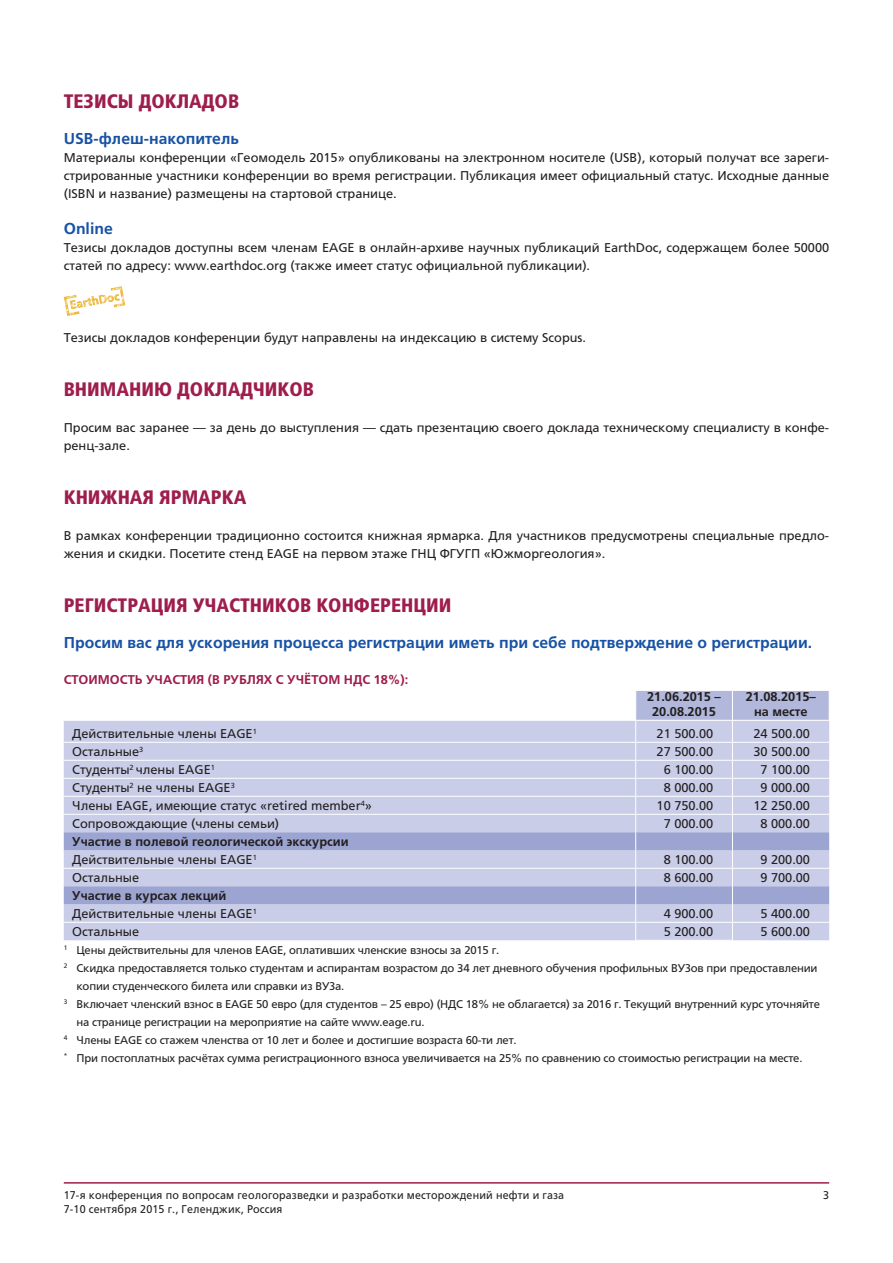
<style>
.page{position:relative;width:893px;height:1263px;background:#fff}
.page>*{position:absolute;margin:0;border:0;box-sizing:border-box;transform-origin:0 0}
._01-KOP_1_RUS{font:900 condensed 19.5px "Frutiger LTCYR";color:#9e1d4c}
._02-KOP_2_RUS{font:700 15.75px "Frutiger LTCYR";color:#1752a4}
._00-BODY_tekst_RUS{font:12.75px/18px "Frutiger LTCYR";color:#231f20}
._00-BODY_tekst_RUS-2{font:700 12.75px/15.3px "Frutiger LTCYR";color:#231f20;text-align:center}
._03-KOP_3_RUS{font:700 12.75px "Frutiger LTCYR";color:#9e1d4c}
._07-FOTO_bijschrift{font:11.25px/18px "Frutiger LTCYR";letter-spacing:-.015em;color:#231f20}
._07-FOTO_bijschrift-2{font:11.25px "Frutiger LTCYR";letter-spacing:.015em;color:#231f20;scale:.95 1}
.t1{font:11.25px "Frutiger LT Std";color:#231f20;scale:.95 1}
</style>
<div class="page">
<hr style="left:64px;top:1182px;width:765px;height:1px;background:#9e1d4c">
<svg style="left:64px;top:286px;width:61px;height:30px"></svg>
<div style="left:64px;top:721px;width:571px;height:219px;background:#c9cde7"></div>
<svg style="left:64px;top:832px;width:571px;height:72px;background:#b2b8dc"></svg>
<hr style="left:64px;top:742px;width:572px;height:1px;background:#fff">
<hr style="left:64px;top:760px;width:572px;height:1px;background:#fff">
<hr style="left:64px;top:778px;width:572px;height:1px;background:#fff">
<hr style="left:64px;top:796px;width:572px;height:1px;background:#fff">
<hr style="left:64px;top:814px;width:572px;height:1px;background:#fff">
<hr style="left:64px;top:868px;width:572px;height:1px;background:#fff">
<hr style="left:64px;top:922px;width:572px;height:1px;background:#fff">
<svg style="left:635px;top:690px;width:195px;height:250px;background:#c2c7e3"></svg>
<p class="_01-KOP_1_RUS" style="left:64px;top:90px;width:177px">ТЕЗИСЫ ДОКЛАДОВ</p>
<p class="_02-KOP_2_RUS" style="left:64px;top:130px;width:177px">USB-флеш-накопитель</p>
<p class="_00-BODY_tekst_RUS" style="left:64px;top:149px;width:767px;text-align:justify">Материалы конференции «Геомодель 2015» опубликованы на электронном носителе (USB), который получат все зареги&shy;стрированные участники конференции во время регистрации. Публикация имеет официальный статус. Исходные данные (ISBN и название) размещены на стартовой странице.</p>
<p class="_02-KOP_2_RUS" style="left:64px;top:220px;width:51px">Online</p>
<p class="_00-BODY_tekst_RUS" style="left:64px;top:239px;width:767px">Тезисы докладов доступны всем членам EAGE в онлайн-архиве научных публикаций EarthDoc, содержащем более 50000 статей по адресу: www.earthdoc.org (также имеет статус официальной публикации).</p>
<p class="_00-BODY_tekst_RUS" style="left:64px;top:329px;width:524px">Тезисы докладов конференции будут направлены на индексацию в систему Scopus.</p>
<p class="_01-KOP_1_RUS" style="left:64px;top:378px;width:252px">ВНИМАНИЮ ДОКЛАДЧИКОВ</p>
<p class="_00-BODY_tekst_RUS" style="left:64px;top:419px;width:767px">Просим вас заранее — за день до выступления — сдать презентацию своего доклада техническому специалисту в конфе&shy;ренц-зале.</p>
<p class="_01-KOP_1_RUS" style="left:64px;top:486px;width:184px">КНИЖНАЯ ЯРМАРКА</p>
<p class="_00-BODY_tekst_RUS" style="left:64px;top:527px;width:767px">В рамках конференции традиционно состоится книжная ярмарка. Для участников предусмотрены специальные предло&shy;жения и скидки. Посетите стенд EAGE на первом этаже ГНЦ ФГУГП «Южморгеология».</p>
<p class="_01-KOP_1_RUS" style="left:64px;top:594px;width:389px">РЕГИСТРАЦИЯ УЧАСТНИКОВ КОНФЕРЕНЦИИ</p>
<p class="_02-KOP_2_RUS" style="left:64px;top:634px;width:750px">Просим вас для ускорения процесса регистрации иметь при себе подтверждение о регистрации.</p>
<p class="_03-KOP_3_RUS" style="left:64px;top:673px;width:346px">СТОИМОСТЬ УЧАСТИЯ (В РУБЛЯХ С УЧЁТОМ НДС 18%):</p>
<p class="_00-BODY_tekst_RUS-2" style="left:647px;top:689px;width:75px">21.06.2015 –<br>20.08.2015</p>
<p class="_00-BODY_tekst_RUS-2" style="left:746px;top:689px;width:72px">21.08.2015– на месте</p>
<p class="_00-BODY_tekst_RUS" style="left:72px;top:725px;width:186px">Действительные члены EAGE<sup>1</sup></p>
<p class="_00-BODY_tekst_RUS" style="left:657px;top:725px;width:58px">21 500.00</p>
<p class="_00-BODY_tekst_RUS" style="left:753px;top:725px;width:58px">24 500.00</p>
<p class="_00-BODY_tekst_RUS" style="left:72px;top:743px;width:73px">Остальные<sup>3</sup></p>
<p class="_00-BODY_tekst_RUS" style="left:657px;top:743px;width:58px">27 500.00</p>
<p class="_00-BODY_tekst_RUS" style="left:753px;top:743px;width:58px">30 500.00</p>
<p class="_00-BODY_tekst_RUS" style="left:72px;top:761px;width:144px">Студенты<sup>2</sup> члены EAGE<sup>1</sup></p>
<p class="_00-BODY_tekst_RUS" style="left:664px;top:761px;width:51px">6 100.00</p>
<p class="_00-BODY_tekst_RUS" style="left:760px;top:761px;width:51px">7 100.00</p>
<p class="_00-BODY_tekst_RUS" style="left:72px;top:779px;width:164px">Студенты<sup>2</sup> не члены EAGE<sup>3</sup></p>
<p class="_00-BODY_tekst_RUS" style="left:664px;top:779px;width:51px">8 000.00</p>
<p class="_00-BODY_tekst_RUS" style="left:760px;top:779px;width:51px">9 000.00</p>
<p class="_00-BODY_tekst_RUS" style="left:72px;top:797px;width:301px">Члены EAGE, имеющие статус «retired member<sup>4</sup>»</p>
<p class="_00-BODY_tekst_RUS" style="left:657px;top:797px;width:58px">10 750.00</p>
<p class="_00-BODY_tekst_RUS" style="left:753px;top:797px;width:58px">12 250.00</p>
<p class="_00-BODY_tekst_RUS" style="left:72px;top:815px;width:208px">Сопровождающие (члены семьи)</p>
<p class="_00-BODY_tekst_RUS" style="left:664px;top:815px;width:51px">7 000.00</p>
<p class="_00-BODY_tekst_RUS" style="left:760px;top:815px;width:51px">8 000.00</p>
<p class="_00-BODY_tekst_RUS-2" style="left:72px;top:834px;width:278px">Участие в полевой геологической экскурсии</p>
<p class="_00-BODY_tekst_RUS" style="left:72px;top:851px;width:186px">Действительные члены EAGE<sup>1</sup></p>
<p class="_00-BODY_tekst_RUS" style="left:664px;top:851px;width:51px">8 100.00</p>
<p class="_00-BODY_tekst_RUS" style="left:760px;top:851px;width:51px">9 200.00</p>
<p class="_00-BODY_tekst_RUS" style="left:72px;top:869px;width:68px">Остальные</p>
<p class="_00-BODY_tekst_RUS" style="left:664px;top:869px;width:51px">8 600.00</p>
<p class="_00-BODY_tekst_RUS" style="left:760px;top:869px;width:51px">9 700.00</p>
<p class="_00-BODY_tekst_RUS-2" style="left:72px;top:888px;width:156px">Участие в курсах лекций</p>
<p class="_00-BODY_tekst_RUS" style="left:72px;top:905px;width:186px">Действительные члены EAGE<sup>1</sup></p>
<p class="_00-BODY_tekst_RUS" style="left:664px;top:905px;width:51px">4 900.00</p>
<p class="_00-BODY_tekst_RUS" style="left:760px;top:905px;width:51px">5 400.00</p>
<p class="_00-BODY_tekst_RUS" style="left:72px;top:923px;width:68px">Остальные</p>
<p class="_00-BODY_tekst_RUS" style="left:664px;top:923px;width:51px">5 200.00</p>
<p class="_00-BODY_tekst_RUS" style="left:760px;top:923px;width:51px">5 600.00</p>
<p class="_07-FOTO_bijschrift" style="left:64px;top:941px;width:437px"><sup>1</sup> Цены действительны для членов EAGE, оплативших членские взносы за 2015 г.</p>
<p class="_07-FOTO_bijschrift" style="left:77px;top:959px;width:743px;text-indent:-13px"><sup>2</sup> Скидка предоставляется только студентам и аспирантам возрастом до 34 лет дневного обучения профильных ВУЗов при предоставлении копии студенческого билета или справки из ВУЗа.</p>
<p class="_07-FOTO_bijschrift" style="left:77px;top:995px;width:745px;text-indent:-13px"><sup>3</sup> Включает членский взнос в EAGE 50 евро (для студентов – 25 евро) (НДС 18% не облагается) за 2016 г. Текущий внутренний курс уточняйте на странице регистрации на мероприятие на сайте www.eage.ru.</p>
<p class="_07-FOTO_bijschrift" style="left:64px;top:1031px;width:454px"><sup>4</sup> Члены EAGE со стажем членства от 10 лет и более и достигшие возраста 60-ти лет.</p>
<p class="_07-FOTO_bijschrift" style="left:64px;top:1049px;width:740px"><sup>*</sup> При постоплатных расчётах сумма регистрационного взноса увеличивается на 25% по сравнению со стоимостью регистрации на месте.</p>
<p class="_07-FOTO_bijschrift-2" style="left:64px;top:1189px;width:528px">17-я конференция по вопросам геологоразведки и разработки месторождений нефти и газа</p>
<p class="t1" style="left:823px;top:1189px;width:8px">3</p>
<p class="_07-FOTO_bijschrift-2" style="left:64px;top:1203px;width:232px">7-10 сентября 2015 г., Геленджик, Россия</p>
</div>
